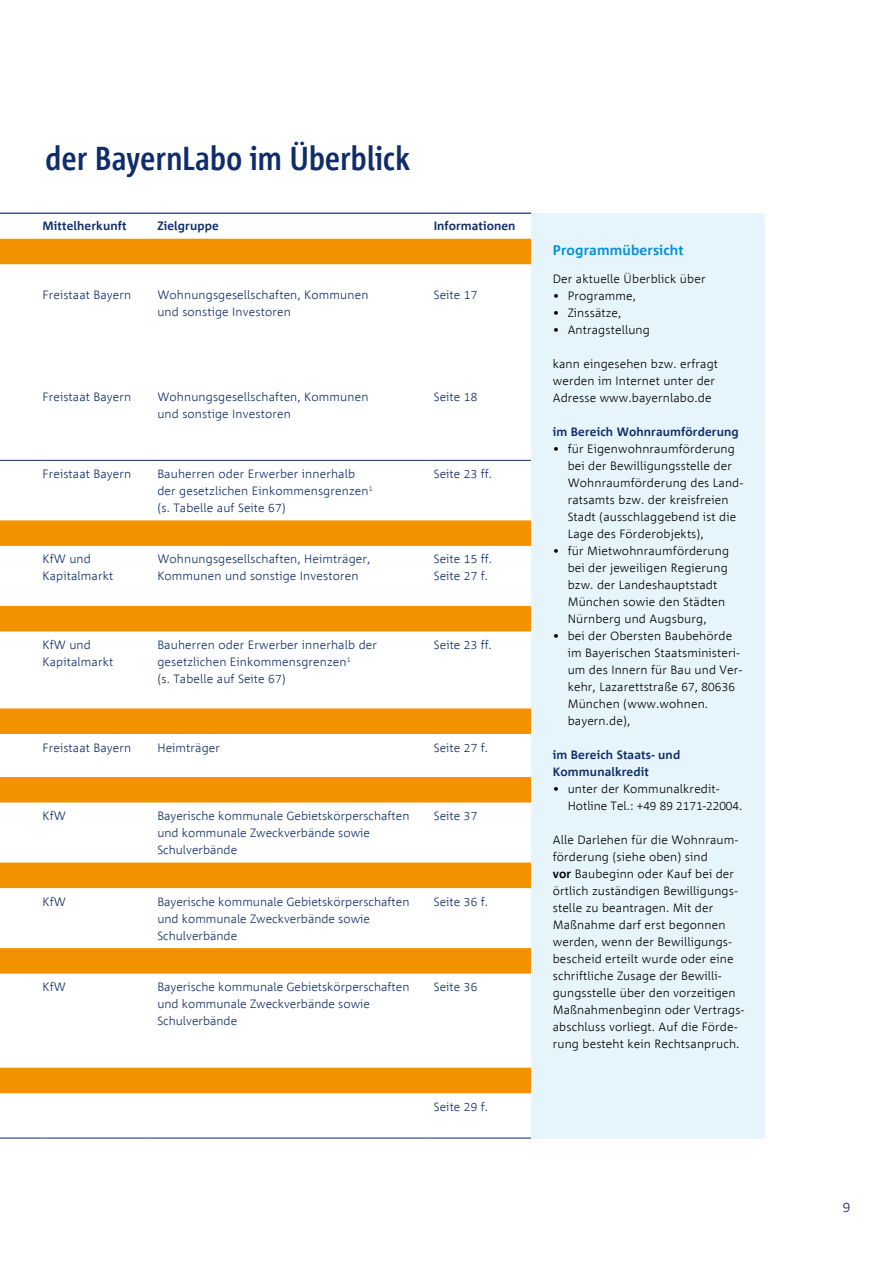
<style>
.page{position:relative;width:893px;height:1263px;background:#fff}
.page>*{position:absolute;margin:0;border:0;box-sizing:border-box;transform-origin:0 0}
.t1{font:700 33px "Corpid Cd L Finc";letter-spacing:.01em;color:#102d69}
.t2{font:700 13.8px "Corpid MOD";letter-spacing:.01em;color:#0090d7}
.t3{font:300 13.8px "Corpid MOD";color:#102d69}
.t4{font:300 12px/17px "Corpid MOD";letter-spacing:.01em;color:#000}
.t5{font:300 12px/17px "Corpid MOD";letter-spacing:.01em;color:#102d69}
.t6{font:700 12px/17px "Corpid MOD";letter-spacing:.01em;color:#102d69}
.s1{font-weight:700}
</style>
<div class="page">
<svg style="left:0;top:239px;width:531px;height:854px"></svg>
<hr style="left:0;top:460px;width:43px;height:1px;background:#102d69">
<hr style="left:43px;top:460px;width:106px;height:1px;background:#102d69">
<hr style="left:149px;top:460px;width:276px;height:1px;background:#102d69">
<hr style="left:425px;top:460px;width:106px;height:1px;background:#102d69">
<hr style="left:0;top:1138px;width:43px;height:1px;background:#102d69">
<hr style="left:43px;top:1138px;width:106px;height:1px;background:#102d69">
<hr style="left:149px;top:1138px;width:276px;height:1px;background:#102d69">
<hr style="left:425px;top:1138px;width:106px;height:1px;background:#102d69">
<hr style="left:0;top:213px;width:43px;height:1px;background:#102d69">
<hr style="left:43px;top:213px;width:106px;height:1px;background:#102d69">
<hr style="left:149px;top:213px;width:276px;height:1px;background:#102d69">
<hr style="left:425px;top:213px;width:106px;height:1px;background:#102d69">
<div style="left:531px;top:213px;width:234px;height:925px;background:#e6f4fb"></div>
<h1 class="t1" style="left:46px;top:141px;width:366px">der BayernLabo im Überblick</h1>
<p class="t6" style="left:43px;top:218px;width:86px">Mittelherkunft</p>
<p class="t6" style="left:157px;top:218px;width:63px">Zielgruppe</p>
<p class="t6" style="left:434px;top:218px;width:83px">Informationen</p>
<p class="t5" style="left:43px;top:286px;width:90px">Freistaat Bayern</p>
<p class="t5" style="left:157px;top:286px;width:213px">Wohnungsgesellschaften, Kommunen und sonstige Investoren</p>
<p class="t5" style="left:43px;top:388px;width:90px">Freistaat Bayern</p>
<p class="t5" style="left:157px;top:388px;width:213px">Wohnungsgesellschaften, Kommunen und sonstige Investoren</p>
<p class="t5" style="left:434px;top:286px;width:45px">Seite 17</p>
<p class="t5" style="left:434px;top:388px;width:45px">Seite 18</p>
<p class="t5" style="left:43px;top:465px;width:90px">Freistaat Bayern</p>
<p class="t5" style="left:157px;top:465px;width:217px">Bauherren oder Erwerber innerhalb der gesetzlichen Einkommensgrenzen<sup>1 </sup>(s. Tabelle auf Seite 67)</p>
<p class="t5" style="left:434px;top:465px;width:60px">Seite 23 ff.</p>
<p class="t5" style="left:43px;top:551px;width:72px">KfW und<br>Kapitalmarkt</p>
<p class="t5" style="left:157px;top:551px;width:215px">Wohnungsgesellschaften, Heimträger,<br>Kommunen und sonstige Investoren</p>
<p class="t5" style="left:434px;top:551px;width:60px">Seite 15 ff.<br>Seite 27 f.</p>
<p class="t5" style="left:43px;top:636px;width:72px">KfW und<br>Kapitalmarkt</p>
<p class="t5" style="left:157px;top:636px;width:221px">Bauherren oder Erwerber innerhalb der gesetzlichen Einkommensgrenzen<sup>1<br></sup>(s. Tabelle auf Seite 67)</p>
<p class="t5" style="left:434px;top:636px;width:60px">Seite 23 ff.</p>
<p class="t5" style="left:43px;top:739px;width:90px">Freistaat Bayern</p>
<p class="t5" style="left:157px;top:739px;width:64px">Heimträger</p>
<p class="t5" style="left:434px;top:739px;width:56px">Seite 27 f.</p>
<p class="t5" style="left:43px;top:807px;width:25px">KfW</p>
<p class="t5" style="left:157px;top:807px;width:254px">Bayerische kommunale Gebietskörperschaften und kommunale Zweckverbände sowie<br>Schulverbände</p>
<p class="t5" style="left:434px;top:807px;width:45px">Seite 37</p>
<p class="t5" style="left:43px;top:893px;width:25px">KfW</p>
<p class="t5" style="left:157px;top:893px;width:254px">Bayerische kommunale Gebietskörperschaften und kommunale Zweckverbände sowie<br>Schulverbände</p>
<p class="t5" style="left:434px;top:893px;width:56px">Seite 36 f.</p>
<p class="t5" style="left:43px;top:979px;width:25px">KfW</p>
<p class="t5" style="left:157px;top:979px;width:254px">Bayerische kommunale Gebietskörperschaften und kommunale Zweckverbände sowie<br>Schulverbände</p>
<p class="t5" style="left:434px;top:978px;width:45px">Seite 36</p>
<p class="t5" style="left:434px;top:1098px;width:56px">Seite 29 f.</p>
<p class="t2" style="left:553px;top:243px;width:132px">Programmübersicht</p>
<p class="t4" style="left:553px;top:270px;width:154px">Der aktuelle Überblick über</p>
<p class="t4" style="left:553px;top:287px;width:85px">• Programme,</p>
<p class="t4" style="left:553px;top:304px;width:70px">• Zinssätze,</p>
<p class="t4" style="left:553px;top:321px;width:99px">• Antragstellung</p>
<p class="t4" style="left:553px;top:355px;width:167px">kann eingesehen bzw. erfragt werden im Internet unter der<br>Adresse www.bayernlabo.de</p>
<p class="t6" style="left:553px;top:423px;width:187px">im Bereich Wohnraumförderung</p>
<p class="t4" style="left:568px;top:440px;width:177px;text-indent:-15px">• für Eigenwohnraumförderung bei der Bewilligungsstelle der<br>Wohnraumförderung des Land&shy;ratsamts bzw. der kreisfreien<br>Stadt (ausschlaggebend ist die<br>Lage des Förderobjekts),</p>
<p class="t4" style="left:568px;top:542px;width:163px;text-indent:-15px">• für Mietwohnraumförderung bei der jeweiligen Regierung bzw. der Landeshauptstadt<br>München sowie den Städten<br>Nürnberg und Augsburg,</p>
<p class="t4" style="left:568px;top:627px;width:176px;text-indent:-15px">• bei der Obersten Baubehörde im Bayerischen Staatsministeri&shy;um des Innern für Bau und Ver&shy;kehr, Lazarettstraße 67, 80636<br>München (www.wohnen. bayern.de),</p>
<p class="t6" style="left:553px;top:746px;width:129px">im Bereich Staats- und<br>Kommunalkredit</p>
<p class="t4" style="left:568px;top:780px;width:176px;text-indent:-15px">• unter der Kommunalkredit-<br>Hotline Tel.: +49 89 2171-22004.</p>
<p class="t4" style="left:553px;top:831px;width:193px">Alle Darlehen für die Wohnraum&shy;förderung (siehe oben) sind<br><span class="s1">vor</span> Baubeginn oder Kauf bei der örtlich zuständigen Bewilligungs&shy;stelle zu beantragen. Mit der<br>Maßnahme darf erst begonnen werden, wenn der Bewilligungs&shy;bescheid erteilt wurde oder eine schriftliche Zusage der Bewilli&shy;gungsstelle über den vorzeitigen<br>Maßnahmenbeginn oder Vertrags&shy;abschluss vorliegt. Auf die Förde&shy;rung besteht kein Rechtsanpruch.</p>
<p class="t3" style="left:843px;top:1199px;width:9px">9</p>
</div>
